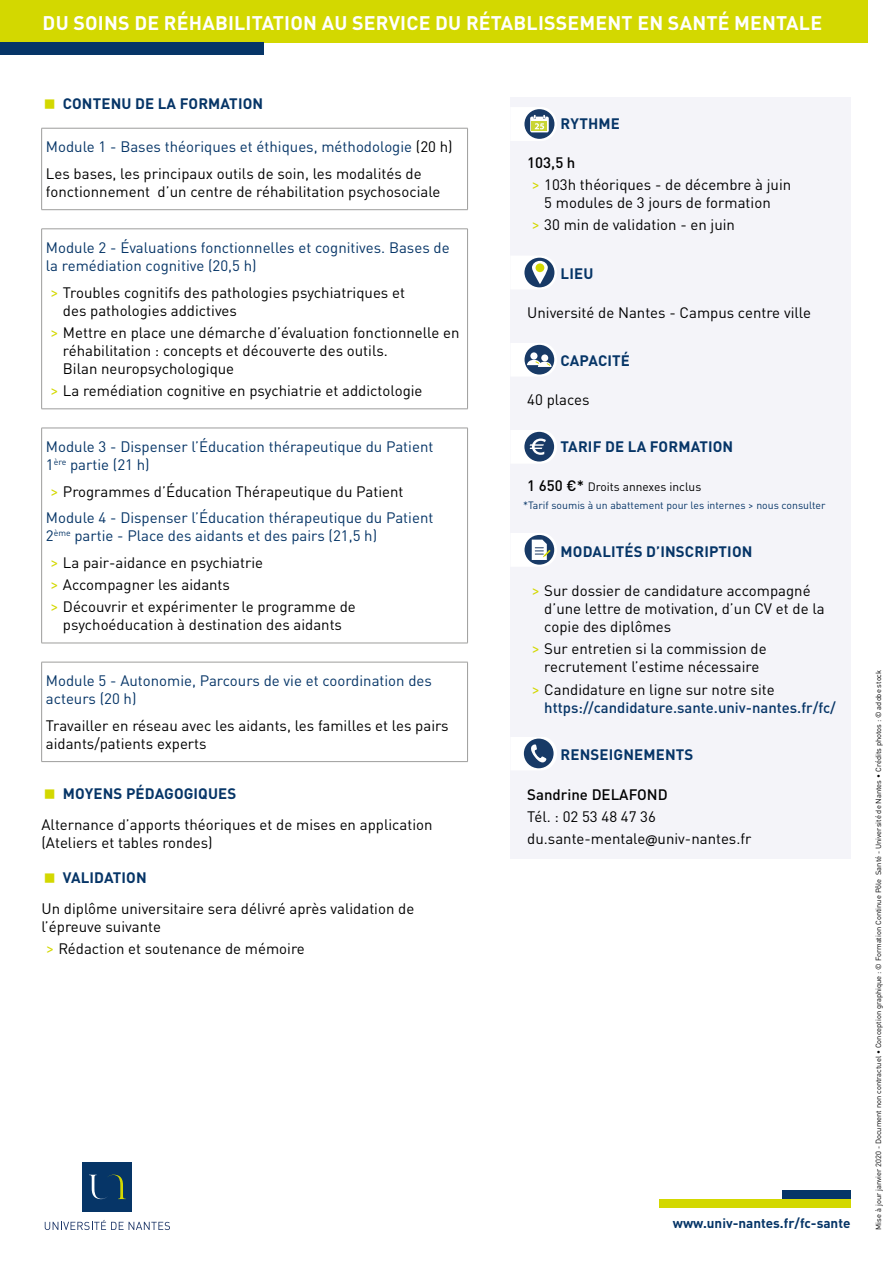
<style>
.page{position:relative;width:893px;height:1263px;background:#fff}
.page>*{position:absolute;margin:0;border:0;box-sizing:border-box;transform-origin:0 0}
.t1{font:700 19.5px "DIN Pro";letter-spacing:.01em;color:#fff}
.t2{font:15px/18px "DIN Pro";color:#000}
.t3{font:15px/18px "DIN Pro";color:#063567}
.t4{font:700 15px "DIN Pro";letter-spacing:.01em;color:#063567}
.t5{font:500 15px "DIN Pro";color:#000}
.t6{font:500 14.85px "DIN Pro";color:#063567}
.t7{font:700 13.5px "DIN Pro";color:#063567}
.t8{font:12px "DIN Pro";color:#000}
.t9{font:10.5px "DIN Pro";color:#063567}
.t10{font:7.5px "DIN Pro";color:#000}
.s1{color:#063567}
.s2{font-size:16.5px;color:#d3d800}
.s3{color:#000}
.s4{font-weight:500}
.s5{font-weight:500;font-size:15px}
.s6{font-family:"Euclid Flex"}
</style>
<div class="page">
<div style="left:0;top:0;width:867px;height:43px;background:#d3d800"></div>
<hr style="left:41px;top:128px;width:427px;height:1px;background:#9d9d9c">
<hr style="left:41px;top:128px;width:1px;height:81px;background:#9d9d9c">
<hr style="left:467px;top:128px;width:1px;height:81px;background:#9d9d9c">
<hr style="left:41px;top:209px;width:427px;height:1px;background:#9d9d9c">
<hr style="left:41px;top:229px;width:427px;height:1px;background:#9d9d9c">
<hr style="left:41px;top:229px;width:1px;height:180px;background:#9d9d9c">
<hr style="left:467px;top:229px;width:1px;height:180px;background:#9d9d9c">
<hr style="left:41px;top:409px;width:427px;height:1px;background:#9d9d9c">
<hr style="left:41px;top:428px;width:427px;height:1px;background:#9d9d9c">
<hr style="left:41px;top:428px;width:1px;height:215px;background:#9d9d9c">
<hr style="left:467px;top:428px;width:1px;height:215px;background:#9d9d9c">
<hr style="left:41px;top:643px;width:427px;height:1px;background:#9d9d9c">
<hr style="left:41px;top:662px;width:427px;height:1px;background:#9d9d9c">
<hr style="left:41px;top:662px;width:1px;height:99px;background:#9d9d9c">
<hr style="left:467px;top:662px;width:1px;height:99px;background:#9d9d9c">
<hr style="left:41px;top:761px;width:427px;height:1px;background:#9d9d9c">
<svg style="left:45px;top:1220px;width:125px;height:10px"></svg>
<div style="left:82px;top:1162px;width:50px;height:50px;background:#063567"></div>
<svg style="left:89px;top:1175px;width:37px;height:24px"></svg>
<div style="left:659px;top:1199px;width:191px;height:8px;background:#d3d800"></div>
<div style="left:782px;top:1190px;width:68px;height:9px;background:#063567"></div>
<div style="left:510px;top:98px;width:340px;height:761px;background:#f4f4f9"></div>
<svg style="left:511px;top:108px;width:45px;height:32px"></svg>
<svg style="left:511px;top:256px;width:45px;height:33px"></svg>
<div style="left:536px;top:263px;width:8px;height:9px;background:#d3d800;border-radius:50%"></div>
<svg style="left:511px;top:343px;width:46px;height:33px"></svg>
<svg style="left:511px;top:430px;width:46px;height:33px"></svg>
<svg style="left:511px;top:534px;width:46px;height:32px"></svg>
<svg style="left:511px;top:737px;width:46px;height:33px"></svg>
<div style="left:0;top:43px;width:264px;height:12px;background:#063567"></div>
<h1 class="t1" style="left:43px;top:6px;width:781px">DU SOINS DE RÉHABILITATION AU SERVICE DU RÉTABLISSEMENT EN SANTÉ MENTALE</h1>
<p class="t4" style="left:63px;top:91px;width:202px">CONTENU DE LA FORMATION</p>
<p class="t2" style="left:46px;top:132px;width:408px;line-height:26.5px"><span class="s1">Module 1 - Bases théoriques et éthiques, méthodologie</span> (20 h)<br>Les bases, les principaux outils de soin, les modalités de</p>
<p class="t2" style="left:46px;top:181px;width:396px">fonctionnement d’un centre de réhabilitation psychosociale</p>
<p class="t3" style="left:46px;top:237px;width:405px">Module 2 - Évaluations fonctionnelles et cognitives. Bases de la remédiation cognitive (20,5 h)</p>
<p class="t2" style="left:63px;top:282px;width:344px;text-indent:-13px"><span class="s2">&gt;</span> Troubles cognitifs des pathologies psychiatriques et des pathologies addictives</p>
<p class="t2" style="left:63px;top:322px;width:398px;text-indent:-13px"><span class="s2">&gt;</span> Mettre en place une démarche d’évaluation fonctionnelle en réhabilitation : concepts et découverte des outils.<br>Bilan neuropsychologique</p>
<p class="t2" style="left:50px;top:380px;width:374px"><span class="s2">&gt;</span> La remédiation cognitive en psychiatrie et addictologie</p>
<p class="t3" style="left:46px;top:436px;width:389px">Module 3 - Dispenser l’Éducation thérapeutique du Patient<br>1<sup>ère</sup> partie (21 h)</p>
<p class="t3" style="left:46px;top:476px;width:389px;line-height:26.5px"><span class="s2">&gt;</span> <span class="s3">Programmes d’Éducation Thérapeutique du Patient<br></span>Module 4 - Dispenser l’Éducation thérapeutique du Patient</p>
<p class="t3" style="left:46px;top:521px;width:333px;line-height:26.5px">2<sup>ème</sup> partie - Place des aidants et des pairs (21,5 h) <span class="s2">&gt;</span> <span class="s3">La pair-aidance en psychiatrie</span></p>
<p class="t2" style="left:50px;top:572px;width:307px;line-height:22.2px"><span class="s2">&gt;</span> Accompagner les aidants<br><span class="s2">&gt;</span> Découvrir et expérimenter le programme de</p>
<p class="t2" style="left:63px;top:614px;width:281px">psychoéducation à destination des aidants</p>
<p class="t3" style="left:46px;top:670px;width:388px">Module 5 - Autonomie, Parcours de vie et coordination des acteurs (20 h)</p>
<p class="t2" style="left:46px;top:715px;width:404px">Travailler en réseau avec les aidants, les familles et les pairs aidants/patients experts</p>
<p class="t4" style="left:63px;top:781px;width:175px">MOYENS PÉDAGOGIQUES</p>
<p class="t2" style="left:41px;top:814px;width:393px">Alternance d’apports théoriques et de mises en application (Ateliers et tables rondes)</p>
<p class="t4" style="left:63px;top:865px;width:85px">VALIDATION</p>
<p class="t2" style="left:41px;top:898px;width:374px">Un diplôme universitaire sera délivré après validation de l’épreuve suivante</p>
<p class="t2" style="left:46px;top:938px;width:261px"><span class="s2">&gt;</span> Rédaction et soutenance de mémoire</p>
<p class="t4" style="left:561px;top:111px;width:61px">RYTHME</p>
<p class="t2" style="left:527px;top:150px;width:265px;line-height:22.2px"><span class="s4">103,5 h<br></span><span class="s2">&gt;</span> 103h théoriques - de décembre à juin</p>
<p class="t2" style="left:531px;top:190px;width:241px;line-height:22.2px;text-indent:13px">5 modules de 3 jours de formation <span class="s2">&gt;</span> 30 min de validation - en juin</p>
<p class="t4" style="left:561px;top:261px;width:34px">LIEU</p>
<p class="t2" style="left:527px;top:302px;width:285px">Université de Nantes - Campus centre ville</p>
<p class="t4" style="left:561px;top:348px;width:71px">CAPACITÉ</p>
<p class="t2" style="left:527px;top:389px;width:64px">40 places</p>
<p class="t4" style="left:561px;top:434px;width:174px">TARIF DE LA FORMATION</p>
<p class="t8" style="left:527px;top:477px;width:176px"><span class="s5">1 650 €*</span> Droits annexes inclus</p>
<p class="t9" style="left:523px;top:497px;width:304px">*Tarif soumis à un abattement pour les internes &gt; nous consulter</p>
<p class="t4" style="left:561px;top:539px;width:193px">MODALITÉS D’INSCRIPTION</p>
<p class="t2" style="left:544px;top:580px;width:282px;text-indent:-13px"><span class="s2">&gt;</span> Sur dossier de candidature accompagné d’une lettre de motivation, d’un CV et de la copie des diplômes</p>
<p class="t2" style="left:531px;top:638px;width:237px;text-align:center"><span class="s2">&gt;</span> Sur entretien si la commission de recrutement l’estime nécessaire</p>
<p class="t2" style="left:531px;top:679px;width:245px"><span class="s2">&gt;</span> Candidature en ligne sur notre site</p>
<p class="t6" style="left:544px;top:695px;width:293px">https://candidature.sante.univ-nantes.fr/fc/</p>
<p class="t4" style="left:561px;top:742px;width:134px">RENSEIGNEMENTS</p>
<p class="t5" style="left:527px;top:782px;width:142px">Sandrine DELAFOND</p>
<p class="t2" style="left:527px;top:804px;width:226px;line-height:22.2px">Tél. : 02 53 48 47 36 du.sante-mentale<span class="s6">@</span>univ-nantes.fr</p>
<p class="t7" style="left:673px;top:1212px;width:179px">www.univ-nantes.fr/fc-sante</p>
<p class="t10" style="left:872px;top:1230px;width:561px;rotate:-90deg">Mise à jour janvier 2020 - Document non contractuel • Conception graphique : © Formation Continue Pôle Santé - Université de Nantes • Crédits photos : © adobe stock</p>
</div>
